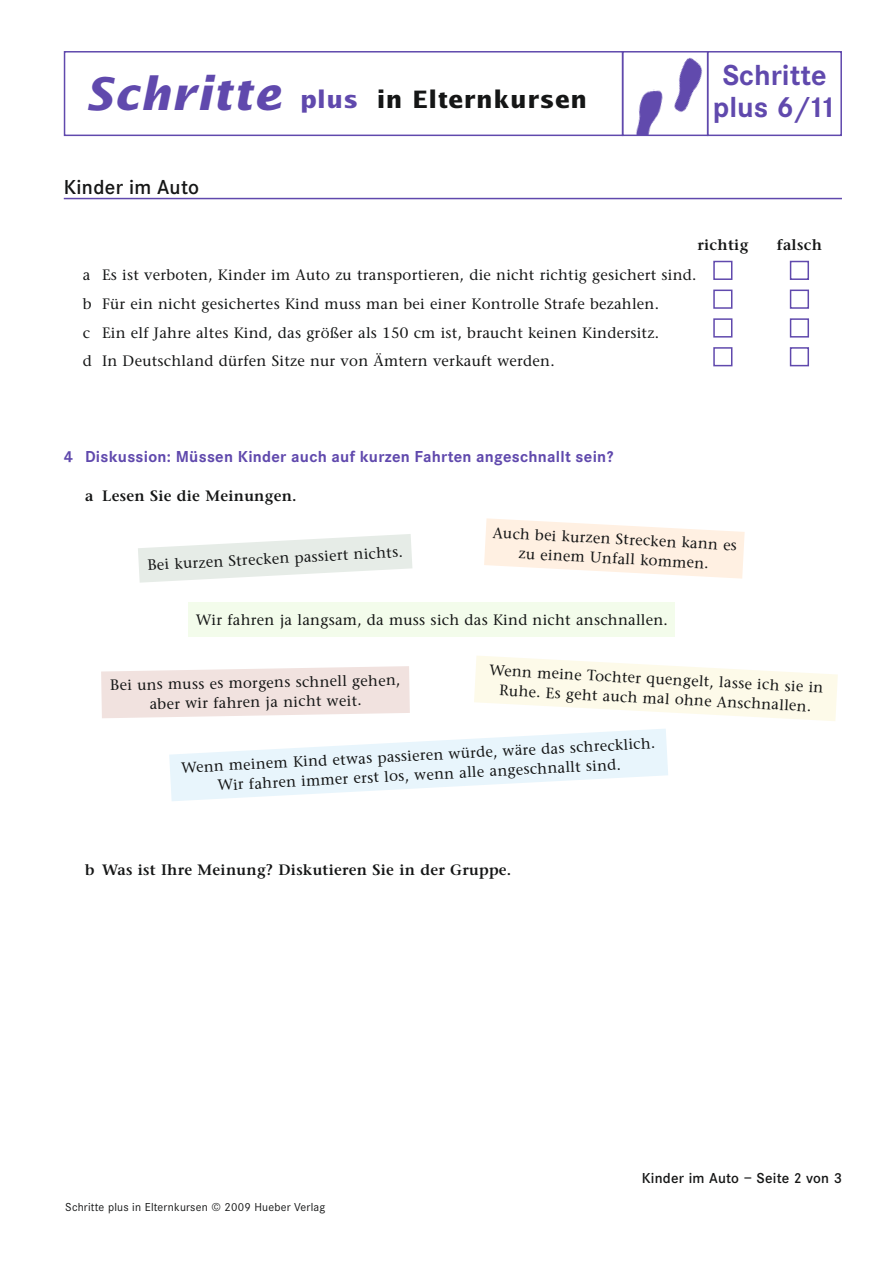
<style>
.page{position:relative;width:893px;height:1263px;background:#fff}
.page>*{position:absolute;margin:0;border:0;box-sizing:border-box;transform-origin:0 0}
.t1{font:italic 700 45px "Lucida Sans";letter-spacing:.02em;color:#6049ad}
.t2{font:700 30px "Corporate S";color:#6049ad}
.t3{font:700 24px "Lucida Sans";letter-spacing:.02em;color:#151616}
.t4{font:600 21px "Corporate S";letter-spacing:.015em;color:#151616}
.t5{font:700 16.5px "Corporate S";letter-spacing:.015em;color:#6049ad}
.t6{font:15px/19.5px "Stone Serif";letter-spacing:.015em;color:#151616;text-align:center}
.t7{font:600 15px "Stone Serif";letter-spacing:.015em;color:#151616}
.t8{font:600 15px "Corporate S";letter-spacing:.015em;color:#151616}
.t9{font:12px "Corporate S";letter-spacing:.015em;color:#151616}
.s1{color:#6049ad}
</style>
<div class="page">
<img style="left:674px;top:57px;width:29px;height:55px">
<div style="left:707px;top:51px;width:135px;height:85px;border:2px solid #6049ad"></div>
<div style="left:64px;top:51px;width:559px;height:85px;border:2px solid #6049ad"></div>
<img style="left:636px;top:89px;width:27px;height:44px">
<div style="left:622px;top:51px;width:86px;height:85px;border:2px solid #6049ad"></div>
<hr style="left:64px;top:198px;width:778px;height:1px;background:#6049ad">
<svg style="left:713px;top:260px;width:96px;height:107px"></svg>
<svg style="left:138px;top:534px;width:274px;height:49px"></svg>
<svg style="left:169px;top:729px;width:499px;height:72px"></svg>
<svg style="left:484px;top:518px;width:261px;height:61px"></svg>
<svg style="left:474px;top:656px;width:364px;height:65px"></svg>
<svg style="left:101px;top:666px;width:309px;height:52px;background:#f2e4e2"></svg>
<div style="left:188px;top:602px;width:487px;height:35px;background:#f3fceb"></div>
<h1 class="t1" style="left:85px;top:75px;width:198px">Schritte</h1>
<h3 class="t3" style="left:300px;top:90px;width:288px"><span class="s1">plus</span> in Elternkursen</h3>
<h3 class="t4" style="left:64px;top:179px;width:137px">Kinder im Auto</h3>
<h2 class="t2" style="left:722px;top:65px;width:106px">Schritte</h2>
<h2 class="t2" style="left:713px;top:97px;width:124px">plus 6/11</h2>
<p class="t7" style="left:697px;top:239px;width:52px">richtig</p>
<p class="t7" style="left:777px;top:239px;width:47px">falsch</p>
<p class="t6" style="left:83px;top:262px;width:615px;line-height:28.8px;text-align:left">a Es ist verboten, Kinder im Auto zu transportieren, die nicht richtig gesichert sind. b Für ein nicht gesichertes Kind muss man bei einer Kontrolle Strafe bezahlen.<br>c Ein elf Jahre altes Kind, das größer als 150 cm ist, braucht keinen Kindersitz.<br>d In Deutschland dürfen Sitze nur von Ämtern verkauft werden.</p>
<p class="t5" style="left:64px;top:451px;width:551px">4 Diskussion: Müssen Kinder auch auf kurzen Fahrten angeschnallt sein?</p>
<p class="t7" style="left:85px;top:490px;width:213px">a Lesen Sie die Meinungen.</p>
<p class="t6" style="left:147px;top:557px;width:257px;rotate:-3deg">Bei kurzen Strecken passiert nichts.</p>
<p class="t6" style="left:493px;top:524px;width:246px;rotate:3deg">Auch bei kurzen Strecken kann es zu einem Unfall kommen.</p>
<p class="t6" style="left:196px;top:611px;width:474px">Wir fahren ja langsam, da muss sich das Kind nicht anschnallen.</p>
<p class="t6" style="left:110px;top:677px;width:292px;rotate:-1deg">Bei uns muss es morgens schnell gehen, aber wir fahren ja nicht weit.</p>
<p class="t6" style="left:490px;top:662px;width:336px;rotate:3deg">Wenn meine Tochter quengelt, lasse ich sie in<br>Ruhe. Es geht auch mal ohne Anschnallen.</p>
<p class="t6" style="left:181px;top:759px;width:476px;rotate:-3deg">Wenn meinem Kind etwas passieren würde, wäre das schrecklich.<br>Wir fahren immer erst los, wenn alle angeschnallt sind.</p>
<p class="t7" style="left:85px;top:864px;width:428px">b Was ist Ihre Meinung? Diskutieren Sie in der Gruppe.</p>
<p class="t9" style="left:65px;top:1203px;width:261px">Schritte plus in Elternkursen © 2009 Hueber Verlag</p>
<p class="t8" style="left:642px;top:1173px;width:202px">Kinder im Auto – Seite 2 von 3</p>
</div>
